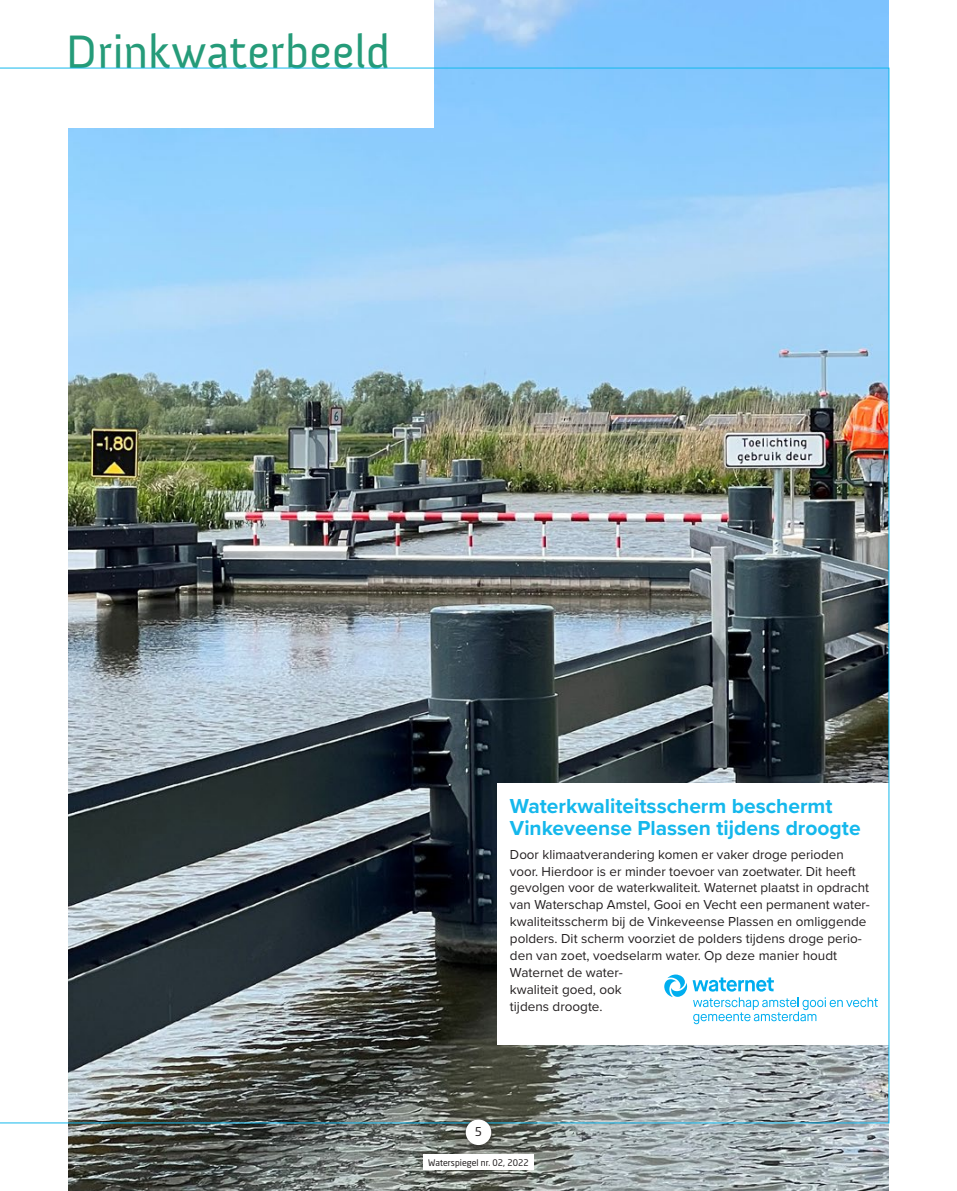
<style>
.page{position:relative;width:957px;height:1191px;background:#fff}
.page>*{position:absolute;margin:0;border:0;box-sizing:border-box;transform-origin:0 0}
.t1{font:48px "Anivers";color:#259b79}
.t2{font:700 21px/22.5px "Proxima Nova";color:#15b8ec}
.t3{font:13.5px/16.8px "Proxima Nova";color:#231f20}
.t4{font:12px "Neo Sans Std";color:#231f20}
.t5{font:9px "Neo Sans Std";color:#231f20}
</style>
<div class="page">
<img style="left:68px;top:0;width:821px;height:1191px">
<div style="left:61px;top:0;width:373px;height:128px;background:#fff"></div>
<img style="left:0;top:68px;width:889px;height:1055px">
<div style="left:461px;top:1115px;width:35px;height:34px;background:#231f20;opacity:.5"></div>
<div style="left:466px;top:1119px;width:25px;height:26px;background:#fff;border-radius:50%"></div>
<div style="left:423px;top:1154px;width:111px;height:16px;background:#fff"></div>
<h1 class="t1" style="left:65px;top:26px;width:327px">Drinkwaterbeeld</h1>
<h2 class="t2" style="left:510px;top:794px;width:352px">Waterkwaliteitsscherm beschermt<br>Vinkeveense Plassen tijdens droogte</h2>
<p class="t3" style="left:510px;top:845px;width:361px">Door klimaatverandering komen er vaker droge perioden voor. Hierdoor is er minder toevoer van zoetwater. Dit heeft gevolgen voor de waterkwaliteit. Waternet plaatst in opdracht van Waterschap Amstel, Gooi en Vecht een permanent water&shy;kwaliteitsscherm bij de Vinkeveense Plassen en omliggende polders. Dit scherm voorziet de polders tijdens droge perio&shy;den van zoet, voedselarm water. Op deze manier houdt Waternet de water-<br>kwaliteit goed, ook<br>tijdens droogte.</p>
<p class="t4" style="left:475px;top:1124px;width:9px">5</p>
<p class="t5" style="left:428px;top:1157px;width:102px">Waterspiegel nr. 02, 2022</p>
</div>
